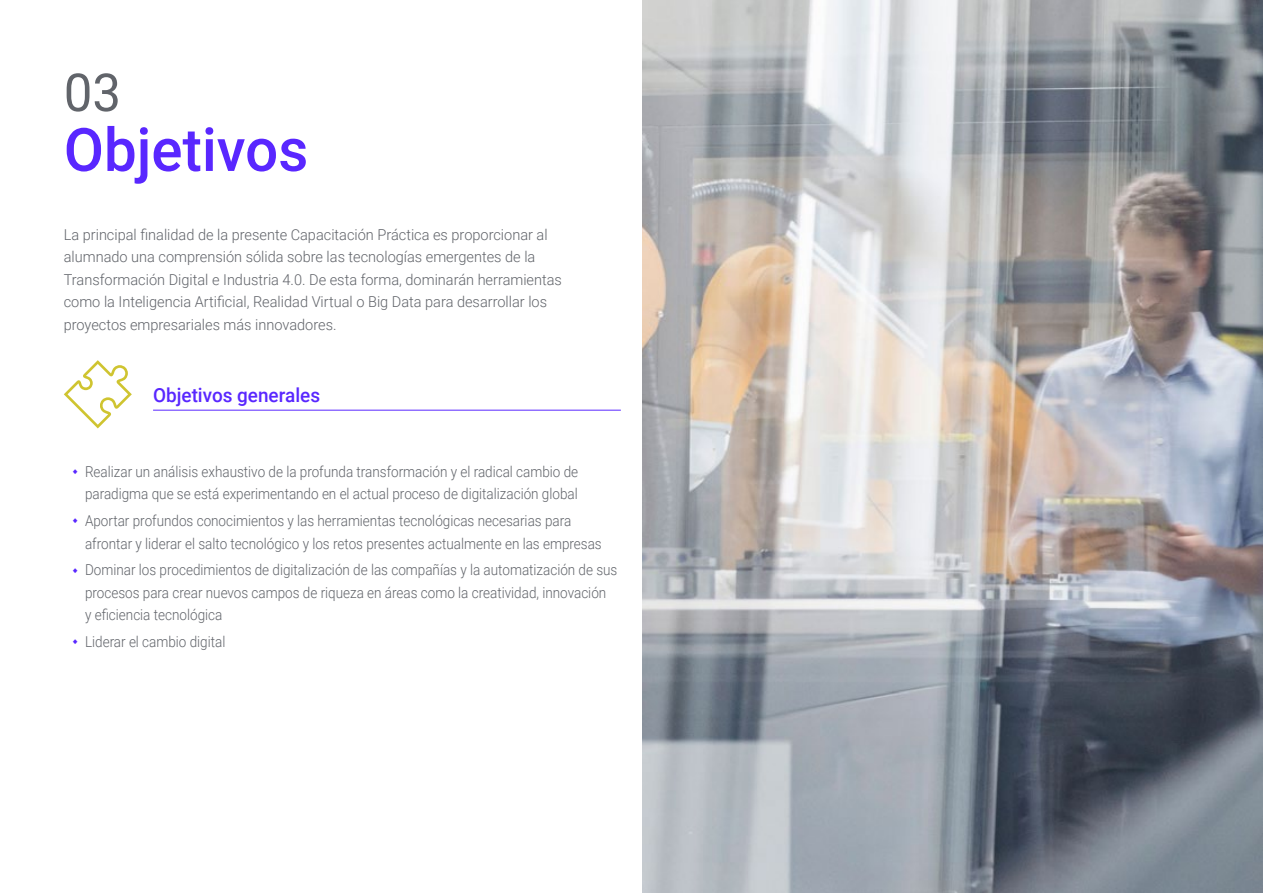
<style>
.page{position:relative;width:1263px;height:893px;background:#fff}
.page>*{position:absolute;margin:0;border:0;box-sizing:border-box;transform-origin:0 0}
.t1{font:500 60px "Roboto";color:#5927ff}
.t2{font:52.5px "Roboto";color:#61646a}
.t3{font:500 19.5px "Roboto";color:#5927ff}
.t4{font:300 15px/22.5px "Roboto";color:#61646a;scale:.9 1}
.t5{font:300 15px/22.5px "Roboto";color:#61646a}
</style>
<div class="page">
<img style="left:642px;top:0;width:621px;height:893px">
<hr style="left:153px;top:410px;width:468px;height:1px;background:#5927ff">
<svg style="left:64px;top:360px;width:68px;height:68px"></svg>
<h2 class="t2" style="left:64px;top:56px;width:59px">03</h2>
<h1 class="t1" style="left:64px;top:108px;width:246px">Objetivos</h1>
<p class="t5" style="left:64px;top:222px;width:500px">La principal finalidad de la presente Capacitación Práctica es proporcionar al alumnado una comprensión sólida sobre las tecnologías emergentes de la Transformación Digital e Industria 4.0. De esta forma, dominarán herramientas como la Inteligencia Artificial, Realidad Virtual o Big Data para desarrollar los proyectos empresariales más innovadores.</p>
<h3 class="t3" style="left:153px;top:381px;width:169px">Objetivos generales</h3>
<p class="t4" style="left:85px;top:460px;width:549px">Realizar un análisis exhaustivo de la profunda transformación y el radical cambio de paradigma que se está experimentando en el actual proceso de digitalización global</p>
<p class="t4" style="left:85px;top:509px;width:576px">Aportar profundos conocimientos y las herramientas tecnológicas necesarias para afrontar y liderar el salto tecnológico y los retos presentes actualmente en las empresas</p>
<p class="t4" style="left:85px;top:558px;width:593px">Dominar los procedimientos de digitalización de las compañías y la automatización de sus procesos para crear nuevos campos de riqueza en áreas como la creatividad, innovación<br>y eficiencia tecnológica</p>
<p class="t4" style="left:85px;top:630px;width:157px">Liderar el cambio digital</p>
</div>
